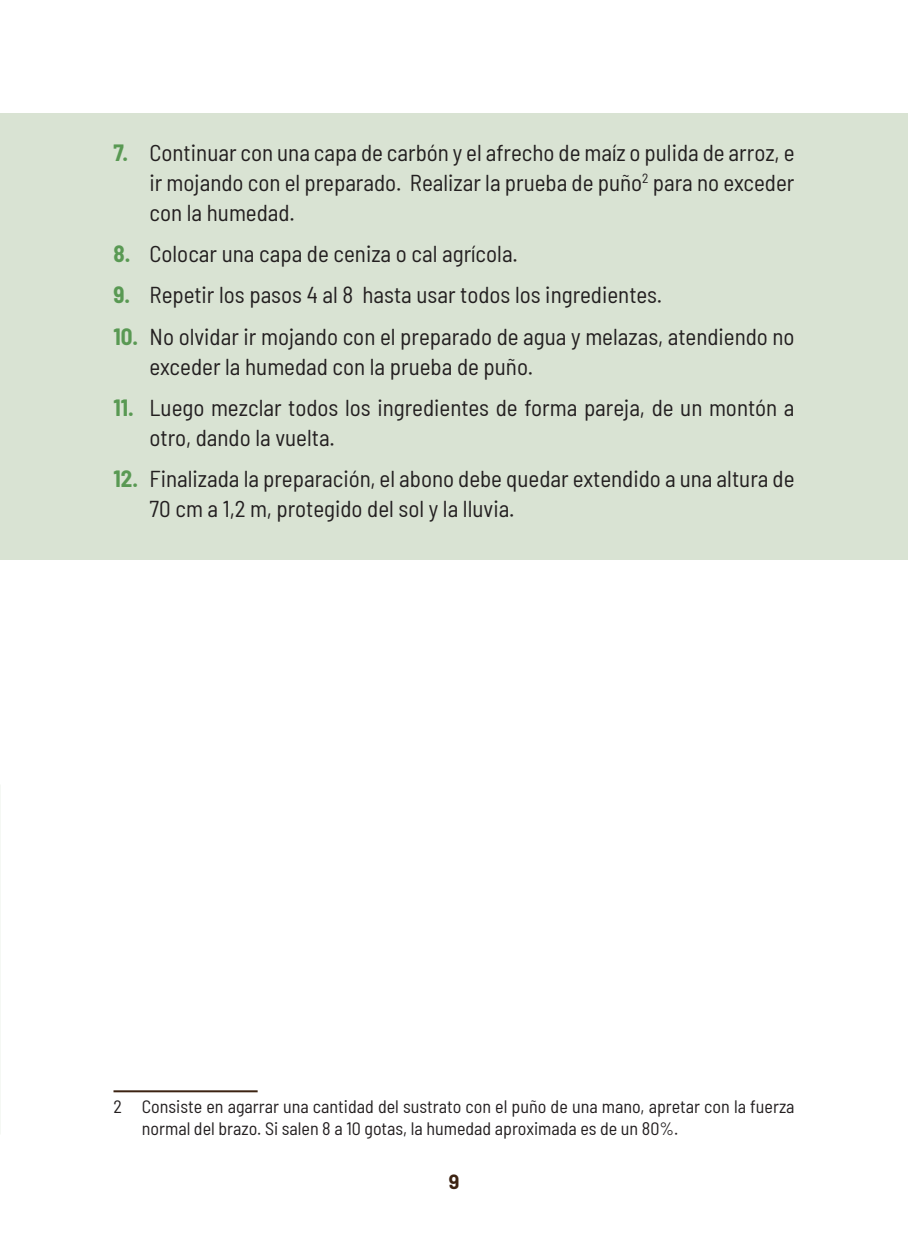
<style>
.page{position:relative;width:908px;height:1248px;background:#fff}
.page>*{position:absolute;margin:0;border:0;box-sizing:border-box;transform-origin:0 0}
.t1{font:semi-condensed 23px/30px "Barlow";color:#231f20}
.t2{font:700 20px "Barlow";color:#3c2312}
.PIE_DE_PAGINA{font:semi-condensed 18px/21.6px "Barlow";color:#231f20}
.s1{font-weight:700;color:#599953}
</style>
<div class="page">
<div style="left:0;top:113px;width:907px;height:447px;background:#d9e3d3"></div>
<hr style="left:113px;top:1090px;width:144px;height:2px;background:#3c2312">
<p class="t1" style="left:149px;top:136px;width:646px;text-align:justify;text-indent:-36px"><span class="s1">7.</span> Continuar con una capa de carbón y el afrecho de maíz o pulida de arroz, e ir mojando con el preparado. Realizar la prueba de puño<sup>2</sup> para no exceder con la humedad.</p>
<p class="t1" style="left:113px;top:237px;width:406px"><span class="s1">8.</span> Colocar una capa de ceniza o cal agrícola.</p>
<p class="t1" style="left:113px;top:278px;width:550px"><span class="s1">9.</span> Repetir los pasos 4 al 8 hasta usar todos los ingredientes.</p>
<p class="t1" style="left:149px;top:320px;width:646px;text-indent:-36px"><span class="s1">10.</span> No olvidar ir mojando con el preparado de agua y melazas, atendiendo no exceder la humedad con la prueba de puño.</p>
<p class="t1" style="left:149px;top:391px;width:646px;text-indent:-36px"><span class="s1">11.</span> Luego mezclar todos los ingredientes de forma pareja, de un montón a otro, dando la vuelta.</p>
<p class="t1" style="left:149px;top:462px;width:646px;text-indent:-36px"><span class="s1">12.</span> Finalizada la preparación, el abono debe quedar extendido a una altura de<br>70 cm a 1,2 m, protegido del sol y la lluvia.</p>
<p class="PIE_DE_PAGINA" style="left:142px;top:1094px;width:654px;text-indent:-28px">2 Consiste en agarrar una cantidad del sustrato con el puño de una mano, apretar con la fuerza normal del brazo. Si salen 8 a 10 gotas, la humedad aproximada es de un 80%.</p>
<p class="t2" style="left:448px;top:1166px;width:12px">9</p>
</div>
